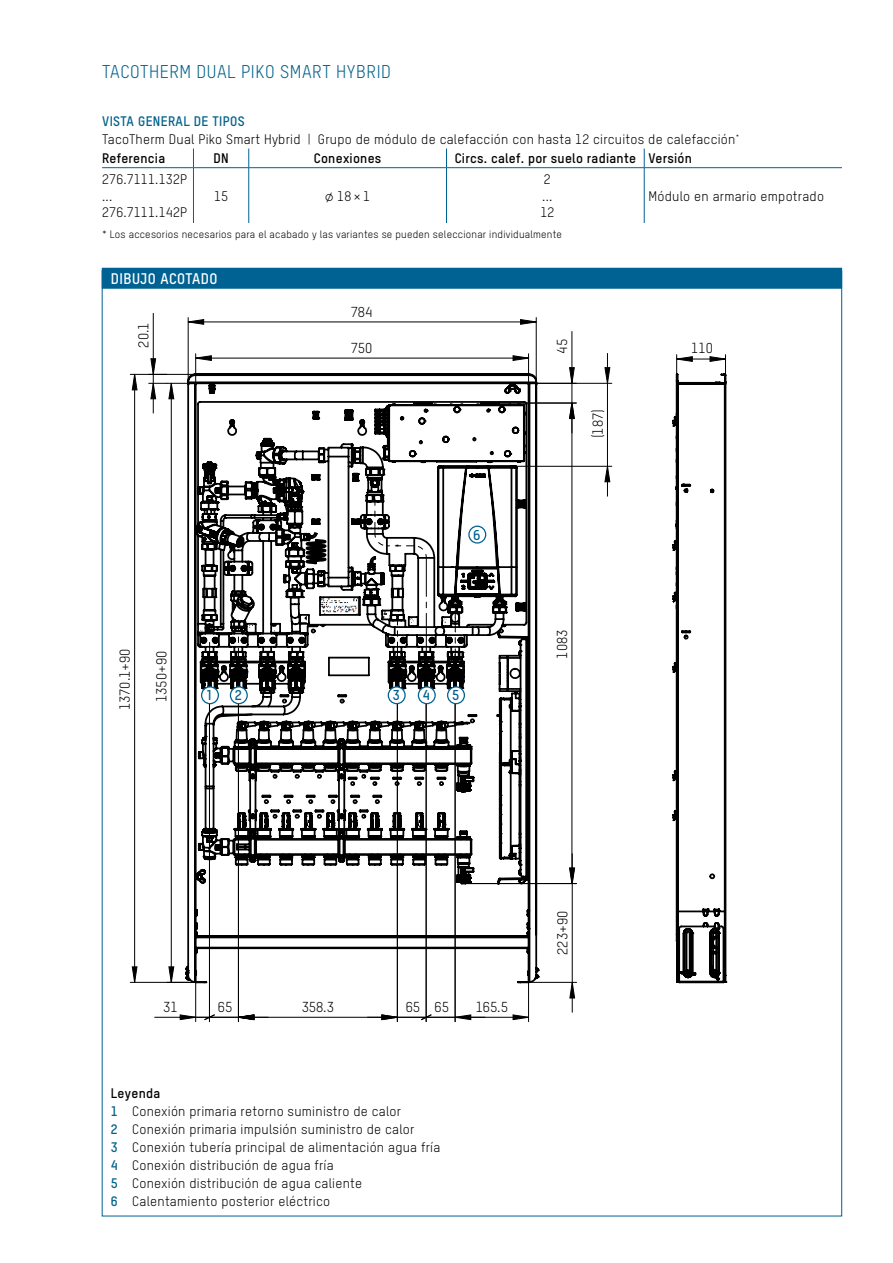
<style>
.page{position:relative;width:893px;height:1263px;background:#fff}
.page>*{position:absolute;margin:0;border:0;box-sizing:border-box;transform-origin:0 0}
.Produkttitel_Subline{font:18px "T Star Pro Regular";letter-spacing:.03em;color:#00628a}
.Box_Titel{font:15px "T Star Pro Bold";letter-spacing:.03em;color:#fff}
.t1{font:14.1px "T Star Pro Regular";color:#000}
.Schemalegende{font:13.95px "T Star Pro Bold";color:#006293}
.t2{font:13.5px "T Star Pro Regular";letter-spacing:.02em;color:#000}
.t3{font:13.5px "T Star Pro Bold";letter-spacing:.02em;color:#000}
.EA_Titel{font:13.5px "T Star Pro Bold";letter-spacing:.03em;color:#00628a}
.Legende{font:10.5px "T Star Pro Regular";letter-spacing:.02em;color:#000}
.s1{font-family:"T Star Pro Bold";color:#00628a}
</style>
<div class="page">
<svg style="left:187px;top:372px;width:354px;height:612px"></svg>
<svg style="left:282px;top:480px;width:8px;height:13px"></svg>
<hr style="left:155px;top:1017px;width:41px;height:1px;background:#000">
<hr style="left:171px;top:383px;width:1px;height:599px;background:#000">
<hr style="left:153px;top:383px;width:1px;height:30px;background:#000">
<hr style="left:153px;top:313px;width:1px;height:61px;background:#000">
<hr style="left:134px;top:374px;width:1px;height:608px;background:#000">
<hr style="left:130px;top:982px;width:66px;height:1px;background:#000">
<hr style="left:130px;top:374px;width:65px;height:1px;background:#000">
<svg style="left:167px;top:966px;width:29px;height:16px"></svg>
<svg style="left:149px;top:358px;width:39px;height:41px"></svg>
<svg style="left:132px;top:966px;width:5px;height:17px"></svg>
<svg style="left:132px;top:374px;width:5px;height:16px"></svg>
<hr style="left:528px;top:982px;width:1px;height:40px;background:#000">
<hr style="left:195px;top:982px;width:1px;height:40px;background:#000">
<hr style="left:209px;top:657px;width:1px;height:365px;background:#000">
<hr style="left:238px;top:654px;width:1px;height:368px;background:#000">
<hr style="left:536px;top:318px;width:1px;height:65px;background:#000">
<hr style="left:188px;top:318px;width:1px;height:63px;background:#000">
<hr style="left:397px;top:654px;width:1px;height:368px;background:#000">
<hr style="left:426px;top:654px;width:1px;height:368px;background:#000">
<hr style="left:455px;top:654px;width:1px;height:368px;background:#000">
<hr style="left:572px;top:331px;width:1px;height:52px;background:#000">
<hr style="left:492px;top:403px;width:84px;height:1px;background:#000">
<hr style="left:607px;top:466px;width:1px;height:30px;background:#000">
<hr style="left:607px;top:353px;width:1px;height:30px;background:#000">
<hr style="left:515px;top:466px;width:97px;height:1px;background:#000">
<hr style="left:536px;top:383px;width:76px;height:1px;background:#000">
<hr style="left:572px;top:982px;width:1px;height:30px;background:#000">
<hr style="left:529px;top:982px;width:48px;height:1px;background:#000">
<hr style="left:465px;top:883px;width:112px;height:1px;background:#000">
<hr style="left:528px;top:354px;width:1px;height:30px;background:#000">
<hr style="left:195px;top:354px;width:1px;height:30px;background:#000">
<svg style="left:188px;top:319px;width:349px;height:6px"></svg>
<svg style="left:672px;top:355px;width:55px;height:629px"></svg>
<svg style="left:180px;top:1014px;width:349px;height:6px"></svg>
<svg style="left:604px;top:367px;width:6px;height:115px"></svg>
<svg style="left:569px;top:367px;width:6px;height:631px"></svg>
<svg style="left:195px;top:355px;width:334px;height:6px"></svg>
<div style="left:202px;top:687px;width:16px;height:17px;background:#fff;border-radius:50%"></div>
<div style="left:201px;top:686px;width:18px;height:18px;border:1px solid #006293;border-radius:50%"></div>
<div style="left:388px;top:687px;width:17px;height:17px;background:#fff;border-radius:50%"></div>
<div style="left:388px;top:686px;width:18px;height:18px;border:1px solid #006293;border-radius:50%"></div>
<div style="left:469px;top:526px;width:17px;height:17px;background:#fff;border-radius:50%"></div>
<div style="left:468px;top:526px;width:18px;height:18px;border:1px solid #006293;border-radius:50%"></div>
<div style="left:448px;top:687px;width:16px;height:17px;background:#fff;border-radius:50%"></div>
<div style="left:447px;top:686px;width:18px;height:18px;border:1px solid #006293;border-radius:50%"></div>
<div style="left:230px;top:687px;width:17px;height:17px;background:#fff;border-radius:50%"></div>
<div style="left:230px;top:686px;width:18px;height:18px;border:1px solid #006293;border-radius:50%"></div>
<div style="left:418px;top:687px;width:17px;height:17px;background:#fff;border-radius:50%"></div>
<div style="left:418px;top:686px;width:18px;height:18px;border:1px solid #006293;border-radius:50%"></div>
<div style="left:102px;top:268px;width:740px;height:21px;background:#006293"></div>
<svg style="left:193px;top:149px;width:1px;height:18px"></svg>
<svg style="left:248px;top:149px;width:1px;height:18px"></svg>
<svg style="left:446px;top:149px;width:1px;height:18px"></svg>
<svg style="left:644px;top:149px;width:1px;height:18px"></svg>
<hr style="left:102px;top:167px;width:91px;height:1px;background:#006293">
<hr style="left:193px;top:167px;width:56px;height:1px;background:#006293">
<hr style="left:193px;top:168px;width:1px;height:55px;background:#006293">
<hr style="left:249px;top:167px;width:197px;height:1px;background:#006293">
<hr style="left:248px;top:168px;width:1px;height:55px;background:#006293">
<hr style="left:446px;top:167px;width:198px;height:1px;background:#006293">
<hr style="left:446px;top:168px;width:1px;height:55px;background:#006293">
<hr style="left:644px;top:167px;width:198px;height:1px;background:#006293">
<hr style="left:644px;top:168px;width:1px;height:55px;background:#006293">
<p class="Produkttitel_Subline" style="left:102px;top:59px;width:290px">TACOTHERM DUAL PIKO SMART HYBRID</p>
<p class="EA_Titel" style="left:102px;top:111px;width:144px">VISTA GENERAL DE TIPOS</p>
<p class="t2" style="left:102px;top:130px;width:639px">TacoTherm Dual Piko Smart Hybrid | Grupo de módulo de calefacción con hasta 12 circuitos de calefacción<sup>*</sup></p>
<p class="t3" style="left:102px;top:148px;width:65px">Referencia</p>
<p class="t3" style="left:214px;top:148px;width:17px">DN</p>
<p class="t3" style="left:314px;top:148px;width:69px">Conexiones</p>
<p class="t3" style="left:455px;top:148px;width:183px">Circs. calef. por suelo radiante</p>
<p class="t3" style="left:648px;top:148px;width:45px">Versión</p>
<p class="t2" style="left:102px;top:170px;width:87px">276.7111.132P</p>
<p class="t2" style="left:102px;top:186px;width:12px">...</p>
<p class="t2" style="left:102px;top:203px;width:87px">276.7111.142P</p>
<p class="t2" style="left:544px;top:170px;width:8px">2</p>
<p class="t2" style="left:542px;top:186px;width:12px">...</p>
<p class="t2" style="left:540px;top:203px;width:16px">12</p>
<p class="t2" style="left:648px;top:186px;width:177px">Módulo en armario empotrado</p>
<p class="t2" style="left:214px;top:186px;width:16px">15</p>
<p class="t2" style="left:325px;top:186px;width:46px">∅ 18×1</p>
<p class="Legende" style="left:102px;top:227px;width:462px">* Los accesorios necesarios para el acabado y las variantes se pueden seleccionar individualmente</p>
<p class="Box_Titel" style="left:111px;top:267px;width:108px">DIBUJO ACOTADO</p>
<p class="t1" style="left:134px;top:348px;width:26px;rotate:-90deg">20.1</p>
<p class="t1" style="left:351px;top:302px;width:23px">784</p>
<p class="t1" style="left:351px;top:338px;width:23px">750</p>
<p class="Schemalegende" style="left:473px;top:524px;width:9px">6</p>
<p class="t1" style="left:115px;top:710px;width:63px;rotate:-90deg">1370.1+90</p>
<p class="t1" style="left:152px;top:702px;width:52px;rotate:-90deg">1350+90</p>
<p class="Schemalegende" style="left:235px;top:685px;width:9px">2</p>
<p class="Schemalegende" style="left:423px;top:685px;width:9px">4</p>
<p class="Schemalegende" style="left:452px;top:685px;width:9px">5</p>
<p class="Schemalegende" style="left:207px;top:685px;width:7px">1</p>
<p class="Schemalegende" style="left:393px;top:685px;width:9px">3</p>
<p class="t1" style="left:552px;top:354px;width:16px;rotate:-90deg">45</p>
<p class="t1" style="left:588px;top:438px;width:31px;rotate:-90deg">(187)</p>
<p class="t1" style="left:552px;top:658px;width:30px;rotate:-90deg">1083</p>
<p class="t1" style="left:163px;top:997px;width:16px">31</p>
<p class="t1" style="left:218px;top:997px;width:16px">65</p>
<p class="t1" style="left:302px;top:997px;width:34px">358.3</p>
<p class="t1" style="left:406px;top:997px;width:45px">65 65</p>
<p class="t1" style="left:476px;top:997px;width:34px">165.5</p>
<p class="t3" style="left:111px;top:1083px;width:51px">Leyenda</p>
<p class="t2" style="left:111px;top:1102px;width:292px"><span class="s1">1</span> Conexión primaria retorno suministro de calor</p>
<p class="t2" style="left:111px;top:1120px;width:305px"><span class="s1">2</span> Conexión primaria impulsión suministro de calor</p>
<p class="t2" style="left:111px;top:1138px;width:331px"><span class="s1">3</span> Conexión tubería principal de alimentación agua fría</p>
<p class="t2" style="left:111px;top:1156px;width:224px"><span class="s1">4</span> Conexión distribución de agua fría</p>
<p class="t2" style="left:111px;top:1174px;width:253px"><span class="s1">5</span> Conexión distribución de agua caliente</p>
<p class="t2" style="left:111px;top:1192px;width:221px"><span class="s1">6</span> Calentamiento posterior eléctrico</p>
<p class="t1" style="left:553px;top:955px;width:45px;rotate:-90deg">223+90</p>
<p class="t1" style="left:691px;top:338px;width:23px">110</p>
</div>
